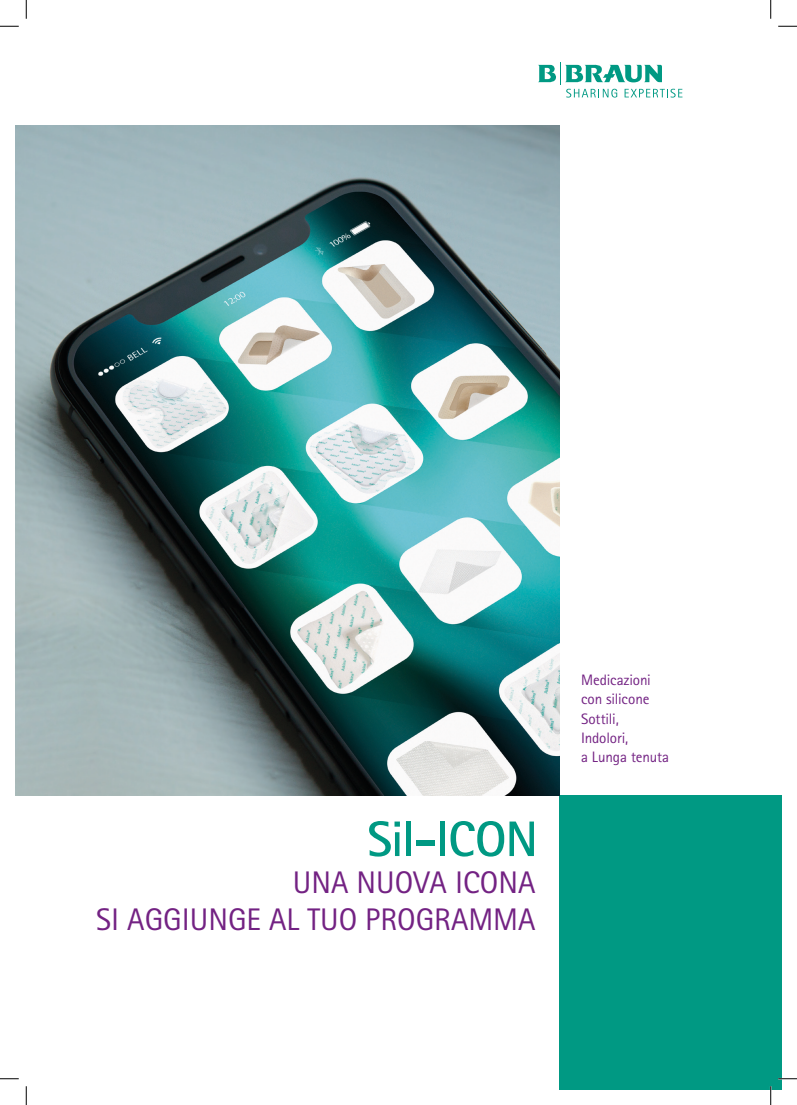
<style>
.page{position:relative;width:797px;height:1105px;background:#fff}
.page>*{position:absolute;margin:0;border:0;box-sizing:border-box;transform-origin:0 0}
.Headline{font:700 50px "Rotis Sans Serif";letter-spacing:-.02em;color:#009983}
.t1{font:31.25px "Rotis Sans Serif Pro";color:#732283}
.Subline_Versal{font:15.12px "Rotis Sans Serif Pro";letter-spacing:-.01em;color:#732283}
</style>
<div class="page">
<div style="left:559px;top:795px;width:222px;height:294px;background:#009983"></div>
<img style="left:16px;top:125px;width:543px;height:670px">
<svg style="left:538px;top:62px;width:144px;height:36px"></svg>
<svg style="left:0;top:25px;width:19px;height:2px"></svg>
<svg style="left:778px;top:25px;width:19px;height:2px"></svg>
<svg style="left:0;top:1078px;width:19px;height:1px"></svg>
<svg style="left:778px;top:1078px;width:19px;height:1px"></svg>
<svg style="left:25px;top:0;width:2px;height:19px"></svg>
<svg style="left:25px;top:1086px;width:2px;height:19px"></svg>
<svg style="left:770px;top:0;width:1px;height:19px"></svg>
<svg style="left:770px;top:1086px;width:1px;height:19px"></svg>
<p class="Headline" style="left:367px;top:807px;width:172px">Sil-ICON</p>
<p class="t1" style="left:293px;top:864px;width:244px">UNA NUOVA ICONA</p>
<p class="t1" style="left:96px;top:901px;width:441px">SI AGGIUNGE AL TUO PROGRAMMA</p>
<p class="Subline_Versal" style="left:581px;top:671px;width:71px">Medicazioni</p>
<p class="Subline_Versal" style="left:581px;top:690px;width:70px">con silicone</p>
<p class="Subline_Versal" style="left:581px;top:710px;width:39px">Sottili,</p>
<p class="Subline_Versal" style="left:581px;top:729px;width:49px">Indolori,</p>
<p class="Subline_Versal" style="left:581px;top:748px;width:90px">a Lunga tenuta</p>
</div>
